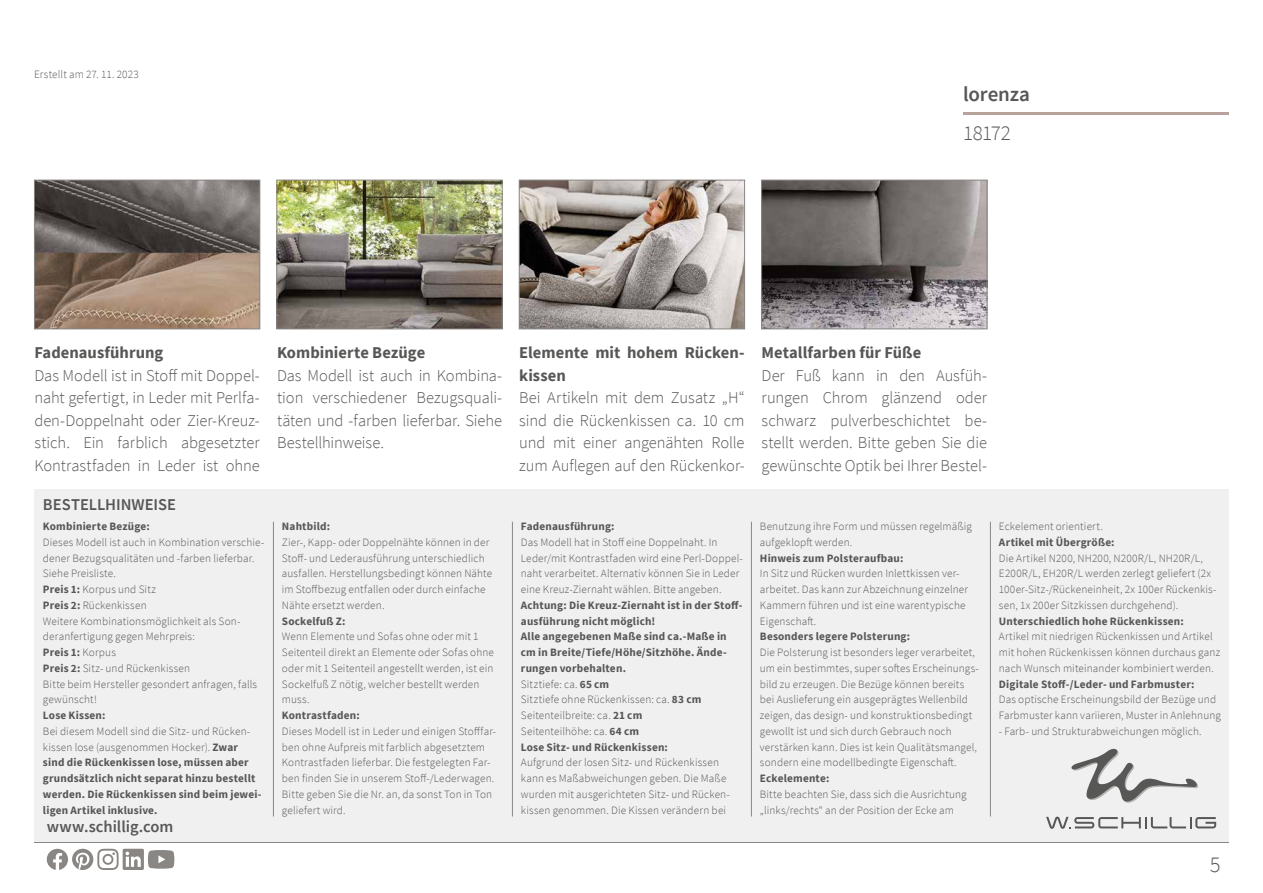
<style>
.page{position:relative;width:1263px;height:893px;background:#fff}
.page>*{position:absolute;margin:0;border:0;box-sizing:border-box;transform-origin:0 0}
.t1{font:300 22.5px "Source Sans Pro";color:#575756}
.t2{font:600 21px "Source Sans Pro";letter-spacing:-.005em;color:#575756}
.t3{font:300 21px "Source Sans Pro";letter-spacing:-.025em;color:#575756}
.t4{font:300 16.5px/22.5px "Source Sans Pro";letter-spacing:-.005em;color:#575756;text-align:justify}
.t5{font:700 16.5px/22.5px "Source Sans Pro";letter-spacing:.005em;color:#575756}
.t6{font:600 16.5px "Source Sans Pro";color:#575756}
.t7{font:300 11.25px/15.8px "Source Sans Pro";letter-spacing:.01em;color:#575756}
.t8{font:700 11.25px/15.8px "Source Sans Pro";letter-spacing:.015em;color:#575756}
.s1{font-weight:700}
.s2{font-weight:300}
</style>
<div class="page">
<hr style="left:34px;top:842px;width:1195px;height:1px;background:#898684">
<hr style="left:963px;top:113px;width:266px;height:2px;background:#b8a29b">
<div style="left:34px;top:489px;width:1195px;height:353px;background:#f0f0f1"></div>
<hr style="left:273px;top:522px;width:1px;height:294px;background:#898684">
<hr style="left:512px;top:522px;width:1px;height:294px;background:#898684">
<hr style="left:751px;top:522px;width:1px;height:294px;background:#898684">
<hr style="left:990px;top:522px;width:1px;height:294px;background:#898684">
<img style="left:36px;top:182px;width:222px;height:145px">
<div style="left:34px;top:180px;width:226px;height:149px;border:1px solid #898684"></div>
<img style="left:278px;top:182px;width:223px;height:145px">
<div style="left:276px;top:180px;width:227px;height:149px;border:1px solid #898684"></div>
<img style="left:521px;top:182px;width:222px;height:145px">
<div style="left:519px;top:180px;width:226px;height:149px;border:1px solid #898684"></div>
<img style="left:763px;top:182px;width:222px;height:145px">
<div style="left:761px;top:180px;width:226px;height:149px;border:1px solid #898684"></div>
<svg style="left:47px;top:849px;width:127px;height:21px"></svg>
<svg style="left:1071px;top:749px;width:127px;height:54px"></svg>
<svg style="left:1046px;top:817px;width:170px;height:12px"></svg>
<p class="t7" style="left:34px;top:66px;width:106px">Erstellt am 27. 11. 2023</p>
<h2 class="t2" style="left:963px;top:80px;width:69px">lorenza</h2>
<h2 class="t3" style="left:963px;top:120px;width:49px">18172</h2>
<h3 class="t5" style="left:34px;top:341px;width:130px">Fadenausführung</h3>
<h3 class="t4" style="left:34px;top:364px;width:227px">Das Modell ist in Stoff mit Doppel&shy;naht gefertigt, in Leder mit Perlfa&shy;den-Doppelnaht oder Zier-Kreuz&shy;stich. Ein farblich abgesetzter Kontrastfaden in Leder ist ohne</h3>
<h3 class="t6" style="left:43px;top:494px;width:135px">BESTELLHINWEISE</h3>
<p class="t8" style="left:43px;top:518px;width:108px">Kombinierte Bezüge:</p>
<p class="t7" style="left:43px;top:534px;width:223px">Dieses Modell ist auch in Kombination verschie&shy;dener Bezugsqualitäten und -farben lieferbar.<br>Siehe Preisliste.<br><span class="s1">Preis 1:</span> Korpus und Sitz<br><span class="s1">Preis 2:</span> Rückenkissen<br>Weitere Kombinationsmöglichkeit als Son&shy;deranfertigung gegen Mehrpreis:<br><span class="s1">Preis 1:</span> Korpus<br><span class="s1">Preis 2:</span> Sitz- und Rückenkissen<br>Bitte beim Hersteller gesondert anfragen, falls gewünscht!</p>
<p class="t8" style="left:43px;top:707px;width:64px">Lose Kissen:</p>
<p class="t8" style="left:43px;top:723px;width:220px"><span class="s2">Bei diesem Modell sind die Sitz- und Rücken&shy;kissen lose (ausgenommen Hocker).</span> Zwar sind die Rückenkissen lose, müssen aber grundsätzlich nicht separat hinzu bestellt werden. Die Rückenkissen sind beim jewei&shy;ligen Artikel inklusive.</p>
<h3 class="t6" style="left:47px;top:816px;width:128px">www.schillig.com</h3>
<h3 class="t5" style="left:277px;top:341px;width:150px">Kombinierte Bezüge</h3>
<h3 class="t4" style="left:277px;top:364px;width:227px">Das Modell ist auch in Kombina&shy;tion verschiedener Bezugsquali&shy;täten und -farben lieferbar. Siehe Bestellhinweise.</h3>
<p class="t8" style="left:282px;top:518px;width:50px">Nahtbild:</p>
<p class="t7" style="left:282px;top:534px;width:212px">Zier-, Kapp- oder Doppelnähte können in der Stoff- und Lederausführung unterschiedlich ausfallen. Herstellungsbedingt können Nähte im Stoffbezug entfallen oder durch einfache Nähte ersetzt werden.</p>
<p class="t8" style="left:282px;top:613px;width:65px">Sockelfuß Z:</p>
<p class="t7" style="left:282px;top:629px;width:213px">Wenn Elemente und Sofas ohne oder mit 1<br>Seitenteil direkt an Elemente oder Sofas ohne oder mit 1 Seitenteil angestellt werden, ist ein Sockelfuß Z nötig, welcher bestellt werden muss.</p>
<p class="t8" style="left:282px;top:707px;width:79px">Kontrastfaden:</p>
<p class="t7" style="left:282px;top:723px;width:216px">Dieses Modell ist in Leder und einigen Stofffar&shy;ben ohne Aufpreis mit farblich abgesetztem Kontrastfaden lieferbar. Die festgelegten Far&shy;ben finden Sie in unserem Stoff-/Lederwagen.<br>Bitte geben Sie die Nr. an, da sonst Ton in Ton geliefert wird.</p>
<h3 class="t5" style="left:519px;top:341px;width:227px">Elemente mit hohem Rücken&shy;kissen</h3>
<h3 class="t4" style="left:519px;top:387px;width:227px">Bei Artikeln mit dem Zusatz „H“ sind die Rückenkissen ca. 10 cm und mit einer angenähten Rolle zum Auflegen auf den Rückenkor-</h3>
<h3 class="t5" style="left:762px;top:341px;width:161px">Metallfarben für Füße</h3>
<h3 class="t4" style="left:762px;top:364px;width:227px">Der Fuß kann in den Ausfüh&shy;rungen Chrom glänzend oder schwarz pulverbeschichtet be&shy;stellt werden. Bitte geben Sie die gewünschte Optik bei Ihrer Bestel-</h3>
<p class="t8" style="left:521px;top:518px;width:95px">Fadenausführung:</p>
<p class="t7" style="left:521px;top:534px;width:223px">Das Modell hat in Stoff eine Doppelnaht. In Leder/mit Kontrastfaden wird eine Perl-Doppel&shy;naht verarbeitet. Alternativ können Sie in Leder eine Kreuz-Ziernaht wählen. Bitte angeben.</p>
<p class="t8" style="left:521px;top:597px;width:223px">Achtung: Die Kreuz-Ziernaht ist in der Stoff&shy;ausführung nicht möglich!<br>Alle angegebenen Maße sind ca.-Maße in cm in Breite/Tiefe/Höhe/Sitzhöhe. Ände&shy;rungen vorbehalten.<br><span class="s2">Sitztiefe: ca.</span> 65 cm<br><span class="s2">Sitztiefe ohne Rückenkissen: ca.</span> 83 cm<br><span class="s2">Seitenteilbreite: ca.</span> 21 cm<br><span class="s2">Seitenteilhöhe: ca.</span> 64 cm<br>Lose Sitz- und Rückenkissen:</p>
<p class="t7" style="left:521px;top:755px;width:210px">Aufgrund der losen Sitz- und Rückenkissen kann es Maßabweichungen geben. Die Maße wurden mit ausgerichteten Sitz- und Rücken&shy;kissen genommen. Die Kissen verändern bei</p>
<p class="t7" style="left:760px;top:519px;width:213px">Benutzung ihre Form und müssen regelmäßig aufgeklopft werden.</p>
<p class="t8" style="left:760px;top:550px;width:145px">Hinweis zum Polsteraufbau:</p>
<p class="t7" style="left:760px;top:566px;width:210px">In Sitz und Rücken wurden Inlettkissen ver&shy;arbeitet. Das kann zur Abzeichnung einzelner Kammern führen und ist eine warentypische Eigenschaft.</p>
<p class="t8" style="left:760px;top:629px;width:152px">Besonders legere Polsterung:</p>
<p class="t7" style="left:760px;top:645px;width:220px">Die Polsterung ist besonders leger verarbeitet, um ein bestimmtes, super softes Erscheinungs&shy;bild zu erzeugen. Die Bezüge können bereits bei Auslieferung ein ausgeprägtes Wellenbild zeigen, das design- und konstruktionsbedingt gewollt ist und sich durch Gebrauch noch verstärken kann. Dies ist kein Qualitätsmangel, sondern eine modellbedingte Eigenschaft.</p>
<p class="t8" style="left:760px;top:770px;width:71px">Eckelemente:</p>
<p class="t7" style="left:760px;top:786px;width:208px">Bitte beachten Sie, dass sich die Ausrichtung „links/rechts“ an der Position der Ecke am</p>
<p class="t7" style="left:999px;top:519px;width:105px">Eckelement orientiert.</p>
<p class="t8" style="left:999px;top:534px;width:117px">Artikel mit Übergröße:</p>
<p class="t7" style="left:999px;top:550px;width:219px">Die Artikel N200, NH200, N200R/L, NH20R/L, E200R/L, EH20R/L werden zerlegt geliefert (2x 100er-Sitz-/Rückeneinheit, 2x 100er Rückenkis&shy;sen, 1x 200er Sitzkissen durchgehend).</p>
<p class="t8" style="left:999px;top:613px;width:186px">Unterschiedlich hohe Rückenkissen:</p>
<p class="t7" style="left:999px;top:629px;width:223px">Artikel mit niedrigen Rückenkissen und Artikel mit hohen Rückenkissen können durchaus ganz nach Wunsch miteinander kombiniert werden.</p>
<p class="t8" style="left:999px;top:676px;width:197px">Digitale Stoff-/Leder- und Farbmuster:</p>
<p class="t7" style="left:999px;top:692px;width:223px">Das optische Erscheinungsbild der Bezüge und<br>Farbmuster kann variieren, Muster in Anlehnung</p>
<p class="t7" style="left:999px;top:723px;width:204px">- Farb- und Strukturabweichungen möglich.</p>
<h1 class="t1" style="left:1210px;top:850px;width:12px">5</h1>
</div>
